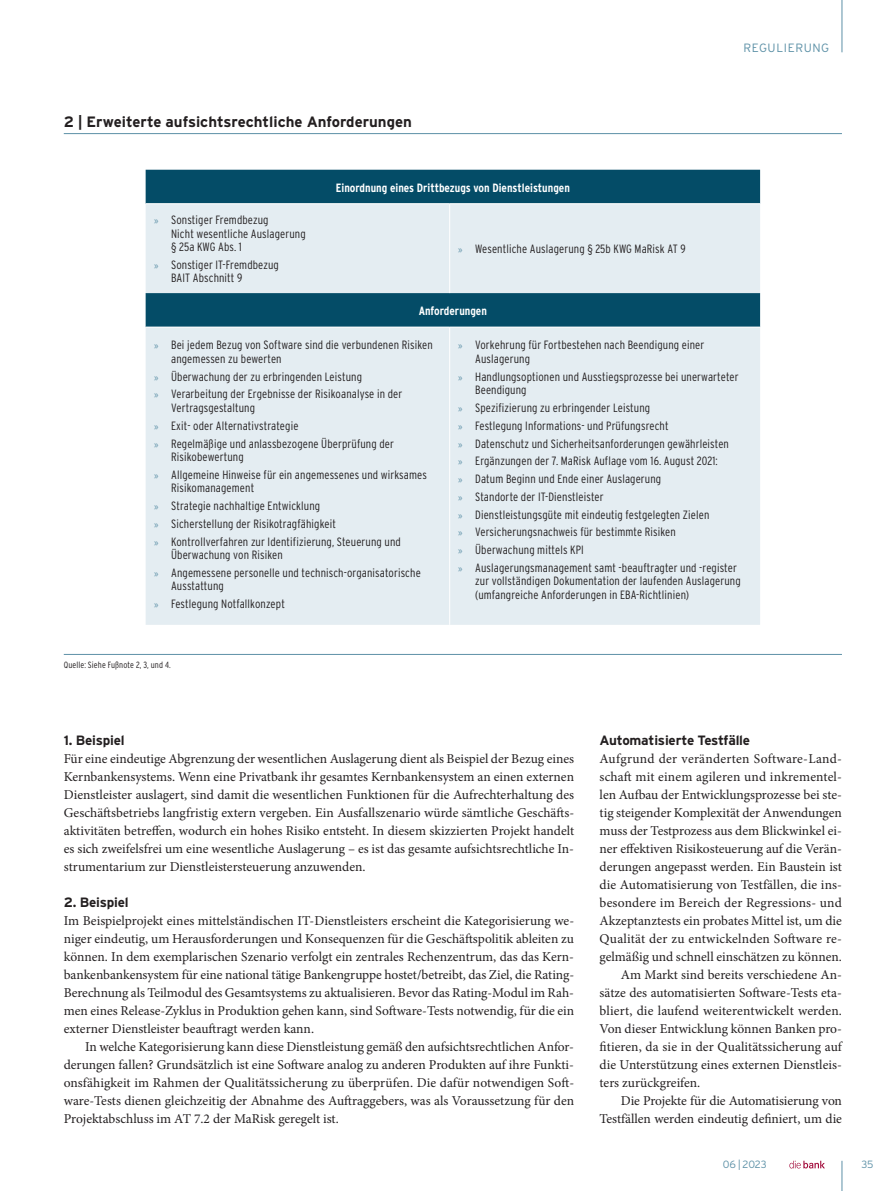
<style>
.page{position:relative;width:893px;height:1191px;background:#fff}
.page>*{position:absolute;margin:0;border:0;box-sizing:border-box;transform-origin:0 0}
.t1{font:700 15px "Interstate";color:#231f20}
.t2{font:13.5px/18px "Minion Pro";color:#231f20;text-align:justify}
.t3{font:700 13.5px "Interstate";letter-spacing:-.015em;color:#231f20}
.t4{font:13.5px "Minion Pro";letter-spacing:.02em;color:#231f20}
.t5{font:300 12px/17.7px "Interstate Condensed";letter-spacing:.01em;color:#231f20}
.t6{font:700 12px "Interstate Condensed";color:#fff}
.t7{font:300 12px "Interstate";letter-spacing:.05em;color:#5d91a7}
.t8{font:300 10.5px "Interstate";letter-spacing:-.02em;color:#5d91a7}
.t9{font:300 9px "Interstate Condensed";letter-spacing:.01em;color:#231f20}
.s1{font-family:"Myriad Pro";font-weight:400;font-size:10.5px;color:#5d91a7}
</style>
<div class="page">
<hr style="left:842px;top:1160px;width:1px;height:31px;background:#5d91a7">
<hr style="left:842px;top:0;width:1px;height:52px;background:#5d91a7">
<svg style="left:789px;top:1160px;width:36px;height:8px"></svg>
<hr style="left:64px;top:133px;width:778px;height:1px;background:#5d91a7">
<hr style="left:64px;top:654px;width:778px;height:1px;background:#5d91a7">
<div style="left:146px;top:170px;width:614px;height:33px;background:#044c67"></div>
<svg style="left:146px;top:204px;width:614px;height:421px;background:#d2e0e6"></svg>
<hr style="left:449px;top:204px;width:1px;height:89px;background:#fff">
<hr style="left:146px;top:327px;width:304px;height:1px;background:#fff">
<hr style="left:450px;top:327px;width:310px;height:1px;background:#fff">
<hr style="left:449px;top:327px;width:1px;height:298px;background:#fff">
<p class="t1" style="left:64px;top:113px;width:350px">2 | Erweiterte aufsichtsrechtliche Anforderungen</p>
<p class="t5" style="left:171px;top:213px;width:136px;line-height:13.5px;text-indent:-17px"><span class="s1">»</span> Sonstiger Fremdbezug<br>Nicht wesentliche Auslagerung § 25a KWG Abs. 1</p>
<p class="t5" style="left:171px;top:258px;width:109px;line-height:13.5px;text-indent:-17px"><span class="s1">»</span> Sonstiger IT-Fremdbezug<br>BAIT Abschnitt 9</p>
<p class="t6" style="left:336px;top:181px;width:236px">Einordnung eines Drittbezugs von Dienstleistungen</p>
<p class="t5" style="left:458px;top:240px;width:229px"><span class="s1">»</span> Wesentliche Auslagerung § 25b KWG MaRisk AT 9</p>
<p class="t7" style="left:743px;top:41px;width:87px">REGULIERUNG</p>
<p class="t6" style="left:419px;top:304px;width:70px">Anforderungen</p>
<p class="t5" style="left:171px;top:338px;width:263px;line-height:13.5px;text-indent:-17px"><span class="s1">»</span> Bei jedem Bezug von Software sind die verbundenen Risiken angemessen zu bewerten</p>
<p class="t5" style="left:154px;top:367px;width:250px"><span class="s1">»</span> Überwachung der zu erbringenden Leistung<br><span class="s1">»</span> Verarbeitung der Ergebnisse der Risikoanalyse in der</p>
<p class="t5" style="left:154px;top:399px;width:241px;text-indent:17px">Vertragsgestaltung<br><span class="s1">»</span> Exit- oder Alternativstrategie<br><span class="s1">»</span> Regelmäßige und anlassbezogene Überprüfung der</p>
<p class="t5" style="left:154px;top:448px;width:274px;text-indent:17px">Risikobewertung<br><span class="s1">»</span> Allgemeine Hinweise für ein angemessenes und wirksames</p>
<p class="t5" style="left:154px;top:479px;width:248px;text-indent:17px">Risikomanagement<br><span class="s1">»</span> Strategie nachhaltige Entwicklung<br><span class="s1">»</span> Sicherstellung der Risikotragfähigkeit<br><span class="s1">»</span> Kontrollverfahren zur Identifizierung, Steuerung und</p>
<p class="t5" style="left:154px;top:546px;width:268px;text-indent:17px">Überwachung von Risiken<br><span class="s1">»</span> Angemessene personelle und technisch-organisatorische</p>
<p class="t5" style="left:154px;top:577px;width:132px;text-indent:17px">Ausstattung<br><span class="s1">»</span> Festlegung Notfallkonzept</p>
<p class="t5" style="left:475px;top:338px;width:231px;line-height:13.5px;text-indent:-17px"><span class="s1">»</span> Vorkehrung für Fortbestehen nach Beendigung einer<br>Auslagerung</p>
<p class="t5" style="left:475px;top:370px;width:265px;line-height:13.5px;text-indent:-17px"><span class="s1">»</span> Handlungsoptionen und Ausstiegsprozesse bei unerwarteter<br>Beendigung</p>
<p class="t5" style="left:458px;top:399px;width:280px"><span class="s1">»</span> Spezifizierung zu erbringender Leistung<br><span class="s1">»</span> Festlegung Informations- und Prüfungsrecht<br><span class="s1">»</span> Datenschutz und Sicherheitsanforderungen gewährleisten<br><span class="s1">»</span> Ergänzungen der 7. MaRisk Auflage vom 16. August 2021:<br><span class="s1">»</span> Datum Beginn und Ende einer Auslagerung<br><span class="s1">»</span> Standorte der IT-Dienstleister<br><span class="s1">»</span> Dienstleistungsgüte mit eindeutig festgelegten Zielen<br><span class="s1">»</span> Versicherungsnachweis für bestimmte Risiken<br><span class="s1">»</span> Überwachung mittels KPI<br><span class="s1">»</span> Auslagerungsmanagement samt -beauftragter und -register</p>
<p class="t5" style="left:475px;top:574px;width:267px;line-height:13.5px">zur vollständigen Dokumentation der laufenden Auslagerung (umfangreiche Anforderungen in EBA-Richtlinien)</p>
<p class="t9" style="left:64px;top:659px;width:108px">Quelle: Siehe Fußnote 2, 3, und 4.</p>
<p class="t3" style="left:64px;top:733px;width:62px">1. Beispiel</p>
<p class="t2" style="left:64px;top:750px;width:512px">Für eine eindeutige Abgrenzung der wesentlichen Auslagerung dient als Beispiel der Bezug eines Kernbankensystems. Wenn eine Privatbank ihr gesamtes Kernbankensystem an einen externen Dienstleister auslagert, sind damit die wesentlichen Funktionen für die Aufrechterhaltung des Geschäftsbetriebs langfristig extern vergeben. Ein Ausfallszenario würde sämtliche Geschäfts&shy;aktivitäten betreffen, wodurch ein hohes Risiko entsteht. In diesem skizzierten Projekt handelt es sich zweifelsfrei um eine wesentliche Auslagerung – es ist das gesamte aufsichtsrechtliche In&shy;strumentarium zur Dienstleistersteuerung anzuwenden.</p>
<p class="t3" style="left:64px;top:894px;width:66px">2. Beispiel</p>
<p class="t2" style="left:64px;top:912px;width:512px">Im Beispielprojekt eines mittelständischen IT-Dienstleisters erscheint die Kategorisierung we&shy;niger eindeutig, um Herausforderungen und Konsequenzen für die Geschäftspolitik ableiten zu können. In dem exemplarischen Szenario verfolgt ein zentrales Rechenzentrum, das das Kern&shy;bankenbankensystem für eine national tätige Bankengruppe hostet/betreibt, das Ziel, die Rating-Berechnung als Teilmodul des Gesamtsystems zu aktualisieren. Bevor das Rating-Modul im Rah&shy;men eines Release-Zyklus in Produktion gehen kann, sind Software-Tests notwendig, für die ein externer Dienstleister beauftragt werden kann.</p>
<p class="t2" style="left:64px;top:1037px;width:512px;text-indent:21px">In welche Kategorisierung kann diese Dienstleistung gemäß den aufsichtsrechtlichen Anfor&shy;derungen fallen? Grundsätzlich ist eine Software analog zu anderen Produkten auf ihre Funkti&shy;onsfähigkeit im Rahmen der Qualitätssicherung zu überprüfen. Die dafür notwendigen Soft&shy;ware-Tests dienen gleichzeitig der Abnahme des Auftraggebers, was als Voraussetzung für den Projektabschluss im AT 7.2 der MaRisk geregelt ist.</p>
<p class="t3" style="left:600px;top:732px;width:152px">Automatisierte Testfälle</p>
<p class="t4" style="left:600px;top:749px;width:244px">Aufgrund der veränderten Software-Land-</p>
<p class="t2" style="left:600px;top:767px;width:244px">schaft mit einem agileren und inkrementel-</p>
<p class="t2" style="left:600px;top:785px;width:244px">len Aufbau der Entwicklungsprozesse bei ste-</p>
<p class="t2" style="left:600px;top:803px;width:244px">tig steigender Komplexität der Anwendungen</p>
<p class="t2" style="left:600px;top:821px;width:244px">muss der Testprozess aus dem Blickwinkel ei-</p>
<p class="t2" style="left:600px;top:839px;width:244px">ner effektiven Risikosteuerung auf die Verän-</p>
<p class="t2" style="left:600px;top:857px;width:244px">derungen angepasst werden. Ein Baustein ist</p>
<p class="t2" style="left:600px;top:875px;width:244px">die Automatisierung von Testfällen, die ins-</p>
<p class="t2" style="left:600px;top:893px;width:244px">besondere im Bereich der Regressions- und</p>
<p class="t2" style="left:600px;top:911px;width:244px">Akzeptanztests ein probates Mittel ist, um die</p>
<p class="t2" style="left:600px;top:929px;width:244px">Qualität der zu entwickelnden Software re-</p>
<p class="t2" style="left:600px;top:947px;width:244px">gelmäßig und schnell einschätzen zu können.</p>
<p class="t2" style="left:621px;top:965px;width:223px">Am Markt sind bereits verschiedene An-</p>
<p class="t2" style="left:600px;top:983px;width:244px">sätze des automatisierten Software-Tests eta-</p>
<p class="t2" style="left:600px;top:1001px;width:244px">bliert, die laufend weiterentwickelt werden.</p>
<p class="t2" style="left:600px;top:1019px;width:244px">Von dieser Entwicklung können Banken pro-</p>
<p class="t2" style="left:600px;top:1037px;width:244px">fitieren, da sie in der Qualitätssicherung auf</p>
<p class="t2" style="left:600px;top:1055px;width:244px">die Unterstützung eines externen Dienstleis-</p>
<p class="t2" style="left:600px;top:1073px;width:102px">ters zurückgreifen.</p>
<p class="t2" style="left:621px;top:1091px;width:223px">Die Projekte für die Automatisierung von</p>
<p class="t2" style="left:600px;top:1109px;width:244px">Testfällen werden eindeutig definiert, um die</p>
<p class="t8" style="left:723px;top:1158px;width:45px">06 | 2023</p>
<p class="t8" style="left:861px;top:1158px;width:13px">35</p>
</div>
